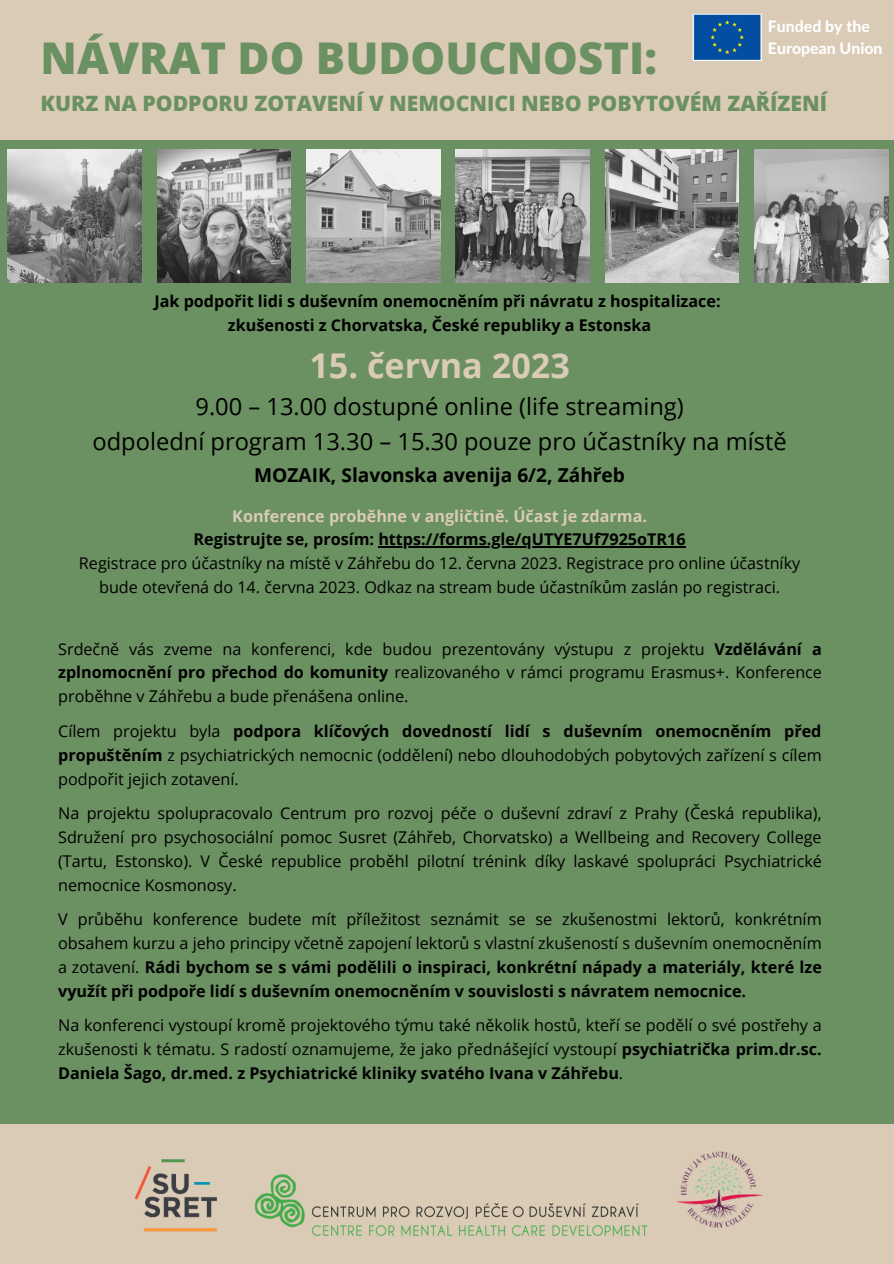
<style>
.page{position:relative;width:894px;height:1264px;background:#fff}
.page>*{position:absolute;margin:0;border:0;box-sizing:border-box;transform-origin:0 0}
.t1{font:800 43.65px "Open Sans";color:#6b9061}
.t2{font:700 34.2px "Open Sans";color:#d9cbb6}
.t3{font:23.7px "Open Sans";color:#000}
.t4{font:800 21.15px "Open Sans";color:#6b9061}
.t5{font:700 19.2px "Open Sans";color:#000}
.t6{font:16.2px/23.9px "Open Sans";color:#000;text-align:justify}
.t7{font:700 16.2px "Open Sans";color:#000}
.t8{font:700 16.2px "Open Sans";color:#d9cbb6}
.t9{font:800 15.75px "Lato Latin";color:#fff}
.s1{font-weight:700}
</style>
<div class="page">
<div style="left:0;top:0;width:893px;height:1263px;background:#6b9061"></div>
<div style="left:0;top:0;width:893px;height:139px;background:#d9cbb6"></div>
<div style="left:0;top:1124px;width:893px;height:139px;background:#d9cbb6"></div>
<img style="left:134px;top:1159px;width:84px;height:73px">
<img style="left:254px;top:1174px;width:394px;height:62px">
<img style="left:676px;top:1151px;width:87px;height:77px">
<img style="left:692px;top:13px;width:70px;height:48px">
<img style="left:8px;top:149px;width:133px;height:133px">
<img style="left:157px;top:149px;width:133px;height:133px">
<img style="left:306px;top:149px;width:134px;height:133px">
<img style="left:456px;top:149px;width:133px;height:133px">
<img style="left:605px;top:149px;width:133px;height:133px">
<img style="left:754px;top:149px;width:134px;height:133px">
<hr style="left:378px;top:546px;width:307px;height:1px;background:#000">
<p class="t9" style="left:767px;top:19px;width:103px">Funded by the</p>
<p class="t9" style="left:767px;top:41px;width:116px">European Union</p>
<p class="t1" style="left:41px;top:28px;width:617px">NÁVRAT DO BUDOUCNOSTI:</p>
<p class="t4" style="left:41px;top:89px;width:787px">KURZ NA PODPORU ZOTAVENÍ V NEMOCNICI NEBO POBYTOVÉM ZAŘÍZENÍ</p>
<p class="t7" style="left:154px;top:290px;width:567px">Jak podpořit lidi s duševním onemocněním při návratu z hospitalizace:</p>
<p class="t7" style="left:228px;top:313px;width:425px">zkušenosti z Chorvatska, České republiky a Estonska</p>
<p class="t2" style="left:309px;top:341px;width:262px">15. června 2023</p>
<p class="t3" style="left:195px;top:390px;width:489px">9.00 – 13.00 dostupné online (life streaming)</p>
<p class="t3" style="left:92px;top:425px;width:695px">odpolední program 13.30 – 15.30 pouze pro účastníky na místě</p>
<p class="t5" style="left:254px;top:461px;width:372px">MOZAIK, Slavonska avenija 6/2, Záhřeb</p>
<p class="t8" style="left:232px;top:504px;width:416px">Konference proběhne v angličtině. Účast je zdarma.</p>
<p class="t7" style="left:193px;top:528px;width:493px">Registrujte se, prosím: https://forms.gle/qUTYE7Uf7925oTR16</p>
<p class="t6" style="left:79px;top:551px;width:722px;text-align:center">Registrace pro účastníky na místě v Záhřebu do 12. června 2023. Registrace pro online účastníky bude otevřená do 14. června 2023. Odkaz na stream bude účastníkům zaslán po registraci.</p>
<p class="t6" style="left:58px;top:636px;width:765px">Srdečně vás zveme na konferenci, kde budou prezentovány výstupu z projektu <span class="s1">Vzdělávání a zplnomocnění pro přechod do komunity</span> realizovaného v rámci programu Erasmus+. Konference proběhne v Záhřebu a bude přenášena online.</p>
<p class="t6" style="left:58px;top:718px;width:764px">Cílem projektu byla <span class="s1">podpora klíčových dovedností lidí s duševním onemocněním před propuštěním</span> z psychiatrických nemocnic (oddělení) nebo dlouhodobých pobytových zařízení s cílem podpořit jejich zotavení.</p>
<p class="t6" style="left:58px;top:801px;width:765px">Na projektu spolupracovalo Centrum pro rozvoj péče o duševní zdraví z Prahy (Česká republika), Sdružení pro psychosociální pomoc Susret (Záhřeb, Chorvatsko) a Wellbeing and Recovery College (Tartu, Estonsko). V České republice proběhl pilotní trénink díky laskavé spolupráci Psychiatrické nemocnice Kosmonosy.</p>
<p class="t6" style="left:58px;top:907px;width:765px">V průběhu konference budete mít příležitost seznámit se se zkušenostmi lektorů, konkrétním obsahem kurzu a jeho principy včetně zapojení lektorů s vlastní zkušeností s duševním onemocněním a zotavení. <span class="s1">Rádi bychom se s vámi podělili o inspiraci, konkrétní nápady a materiály, které lze využít při podpoře lidí s duševním onemocněním v souvislosti s návratem nemocnice.</span></p>
<p class="t6" style="left:58px;top:1013px;width:764px">Na konferenci vystoupí kromě projektového týmu také několik hostů, kteří se podělí o své postřehy a zkušenosti k tématu. S radostí oznamujeme, že jako přednášející vystoupí <span class="s1">psychiatrička prim.dr.sc.<br>Daniela Šago, dr.med. z Psychiatrické kliniky svatého Ivana v Záhřebu</span>.</p>
</div>
